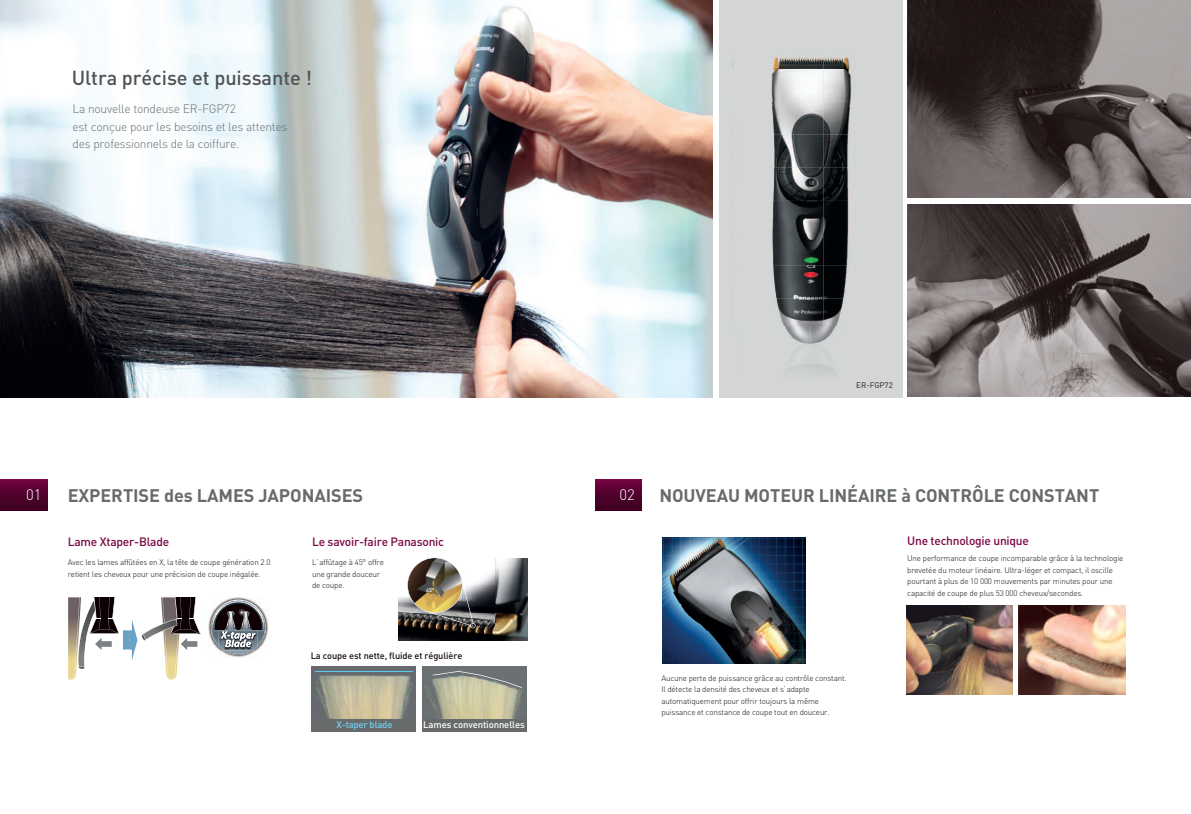
<style>
.page{position:relative;width:1191px;height:814px;background:#fff}
.page>*{position:absolute;margin:0;border:0;box-sizing:border-box;transform-origin:0 0}
.t1{font:500 20px "DIN";letter-spacing:-.005em;color:#515254}
.t2{font:700 18px "DIN";letter-spacing:-.005em;color:#686b6c}
.t3{font:300 15px "DIN";color:#fff}
.t4{font:300 12px/17.5px "DIN";letter-spacing:-.02em;color:#686b6c}
.t5{font:500 12px "DIN";letter-spacing:-.02em;color:#7a0844}
.t6{font:500 9.5px "DIN";letter-spacing:-.01em;color:#fff}
.t7{font:500 9.5px "DIN";letter-spacing:-.02em;color:#70cff5}
.t8{font:500 9.2px "DIN";letter-spacing:-.01em;color:#190d0e}
.t9{font:300 8px/11.5px "DIN";letter-spacing:-.02em;color:#190d0e}
.t10{font:8px "DIN";color:#231f20}
.t11{font:500 5.5px "DIN";color:#fff}
</style>
<div class="page">
<div style="left:719px;top:0;width:183px;height:397px;background:#d3d6d4"></div>
<img style="left:907px;top:0;width:284px;height:198px">
<img style="left:0;top:0;width:712px;height:397px">
<img style="left:908px;top:204px;width:283px;height:192px">
<img style="left:732px;top:52px;width:120px;height:274px">
<img style="left:784px;top:326px;width:52px;height:46px">
<img style="left:662px;top:537px;width:143px;height:126px">
<img style="left:906px;top:605px;width:106px;height:89px">
<img style="left:1018px;top:605px;width:107px;height:89px">
<svg style="left:68px;top:597px;width:133px;height:82px"></svg>
<img style="left:228px;top:655px;width:21px;height:2px">
<img style="left:208px;top:597px;width:61px;height:41px">
<svg style="left:210px;top:599px;width:56px;height:56px"></svg>
<div style="left:311px;top:666px;width:105px;height:65px;background:#686b6c"></div>
<img style="left:315px;top:671px;width:97px;height:47px">
<div style="left:422px;top:666px;width:104px;height:65px;background:#686b6c"></div>
<img style="left:424px;top:674px;width:100px;height:44px">
<hr style="left:316px;top:671px;width:97px;height:1px;background:#5bcaf3">
<svg style="left:433px;top:671px;width:89px;height:17px"></svg>
<img style="left:398px;top:558px;width:129px;height:82px">
<img style="left:407px;top:557px;width:68px;height:71px">
<svg style="left:0;top:479px;width:47px;height:31px"></svg>
<svg style="left:595px;top:479px;width:46px;height:31px"></svg>
<h1 class="t1" style="left:72px;top:66px;width:242px">Ultra précise et puissante !</h1>
<h3 class="t4" style="left:73px;top:102px;width:216px">La nouvelle tondeuse ER-FGP72<br>est conçue pour les besoins et les attentes des professionnels de la coiffure.</h3>
<p class="t10" style="left:856px;top:380px;width:38px">ER-FGP72</p>
<h2 class="t2" style="left:68px;top:485px;width:297px">EXPERTISE des LAMES JAPONAISES</h2>
<h3 class="t3" style="left:26px;top:489px;width:17px">01</h3>
<h3 class="t3" style="left:619px;top:489px;width:17px">02</h3>
<h3 class="t5" style="left:68px;top:535px;width:103px">Lame Xtaper-Blade</h3>
<p class="t9" style="left:68px;top:557px;width:204px">Avec les lames affûtées en X, la tête de coupe génération 2.0 retient les cheveux pour une précision de coupe inégalée.</p>
<h3 class="t5" style="left:312px;top:535px;width:133px">Le savoir-faire Panasonic</h3>
<p class="t9" style="left:312px;top:557px;width:73px">L’affûtage à 45° offre une grande douceur de coupe.</p>
<p class="t11" style="left:426px;top:586px;width:10px">45°</p>
<p class="t8" style="left:311px;top:651px;width:153px">La coupe est nette, fluide et régulière</p>
<p class="t7" style="left:336px;top:719px;width:57px">X-taper blade</p>
<p class="t6" style="left:423px;top:719px;width:103px">Lames conventionnelles</p>
<h2 class="t2" style="left:659px;top:485px;width:441px">NOUVEAU MOTEUR LINÉAIRE à CONTRÔLE CONSTANT</h2>
<h3 class="t5" style="left:907px;top:534px;width:123px">Une technologie unique</h3>
<p class="t9" style="left:661px;top:673px;width:187px">Aucune perte de puissance grâce au contrôle constant.<br>Il détecte la densité des cheveux et s’adapte automatiquement pour offrir toujours la même puissance et constance de coupe tout en douceur.</p>
<p class="t9" style="left:907px;top:553px;width:217px">Une performance de coupe incomparable grâce à la technologie brevetée du moteur linéaire. Ultra-léger et compact, il oscille pourtant à plus de 10 000 mouvements par minutes pour une capacité de coupe de plus 53 000 cheveux/secondes.</p>
</div>
